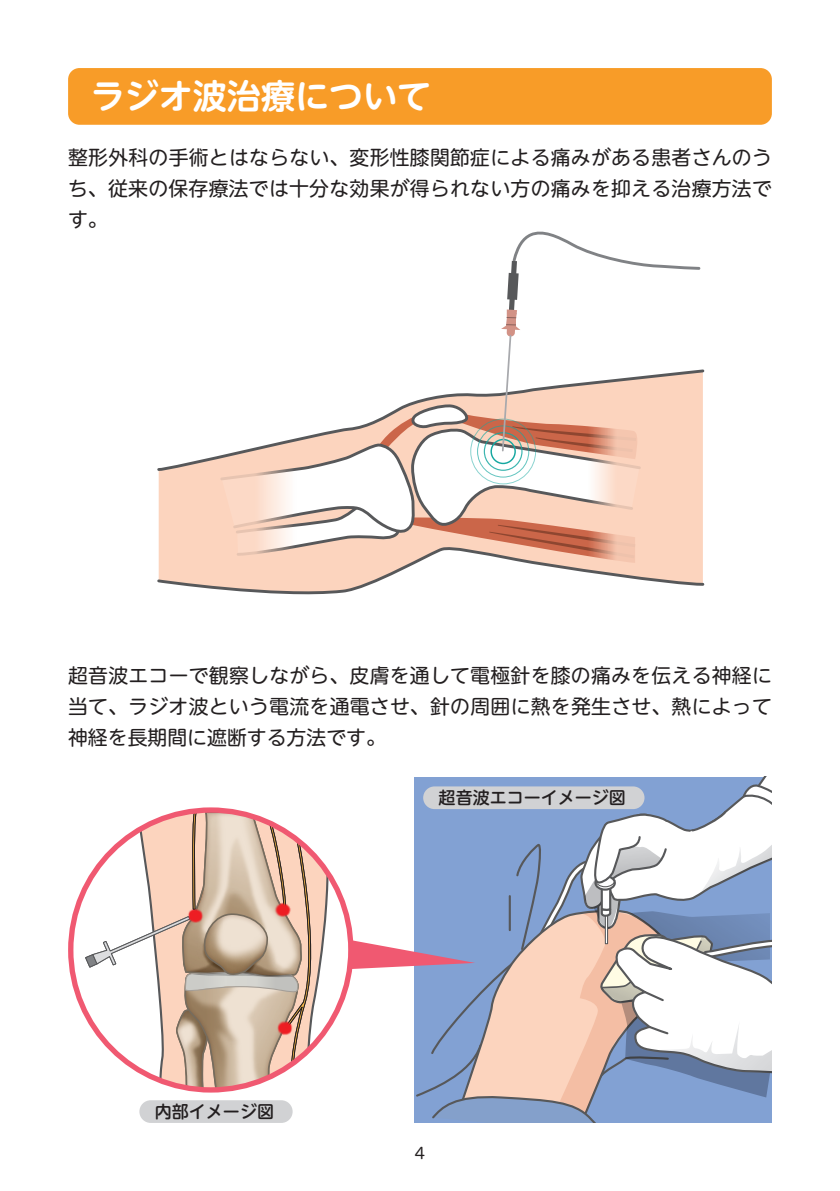
<style>
.page{position:relative;width:840px;height:1191px;background:#fff}
.page>*{position:absolute;margin:0;border:0;box-sizing:border-box;transform-origin:0 0}
.t1{font:700 34px "UD Shin M Go Pr 6 N De";color:#fff}
.t2{font:19.8px/31.2px "UD Shin M Go Pr 6 N";letter-spacing:.015em;color:#231f20;text-align:justify}
.t3{font:500 17px "UD Shin M Go Pr 6 N";color:#231f20}
.t4{font:15.6px "Hira Maru Std N W4";color:#231f20}
</style>
<div class="page">
<svg style="left:350px;top:777px;width:421px;height:346px"></svg>
<img style="left:318px;top:856px;width:32px;height:94px">
<img style="left:318px;top:950px;width:32px;height:94px">
<svg style="left:85px;top:811px;width:233px;height:279px"></svg>
<svg style="left:157px;top:231px;width:548px;height:364px"></svg>
<div style="left:423px;top:786px;width:221px;height:23px;background:#d1d2d4;border-radius:11px"></div>
<div style="left:139px;top:1100px;width:153px;height:23px;background:#d1d2d4;border-radius:11px"></div>
<div style="left:68px;top:68px;width:703px;height:57px;background:#f89c28;border-radius:11px"></div>
<h1 class="t1" style="left:91px;top:67px;width:342px">ラジオ波治療について</h1>
<p class="t2" style="left:68px;top:141px;width:705px">整形外科の手術とはならない、変形性膝関節症による痛みがある患者さんのうち、従来の保存療法では十分な効果が得られない方の痛みを抑える治療方法です。</p>
<p class="t2" style="left:68px;top:658px;width:705px">超音波エコーで観察しながら、皮膚を通して電極針を膝の痛みを伝える神経に当て、ラジオ波という電流を通電させ、針の周囲に熱を発生させ、熱によって神経を長期間に遮断する方法です。</p>
<p class="t3" style="left:155px;top:1097px;width:121px">内部イメージ図</p>
<p class="t3" style="left:438px;top:783px;width:189px">超音波エコーイメージ図</p>
<p class="t4" style="left:414px;top:1141px;width:12px">4</p>
</div>
